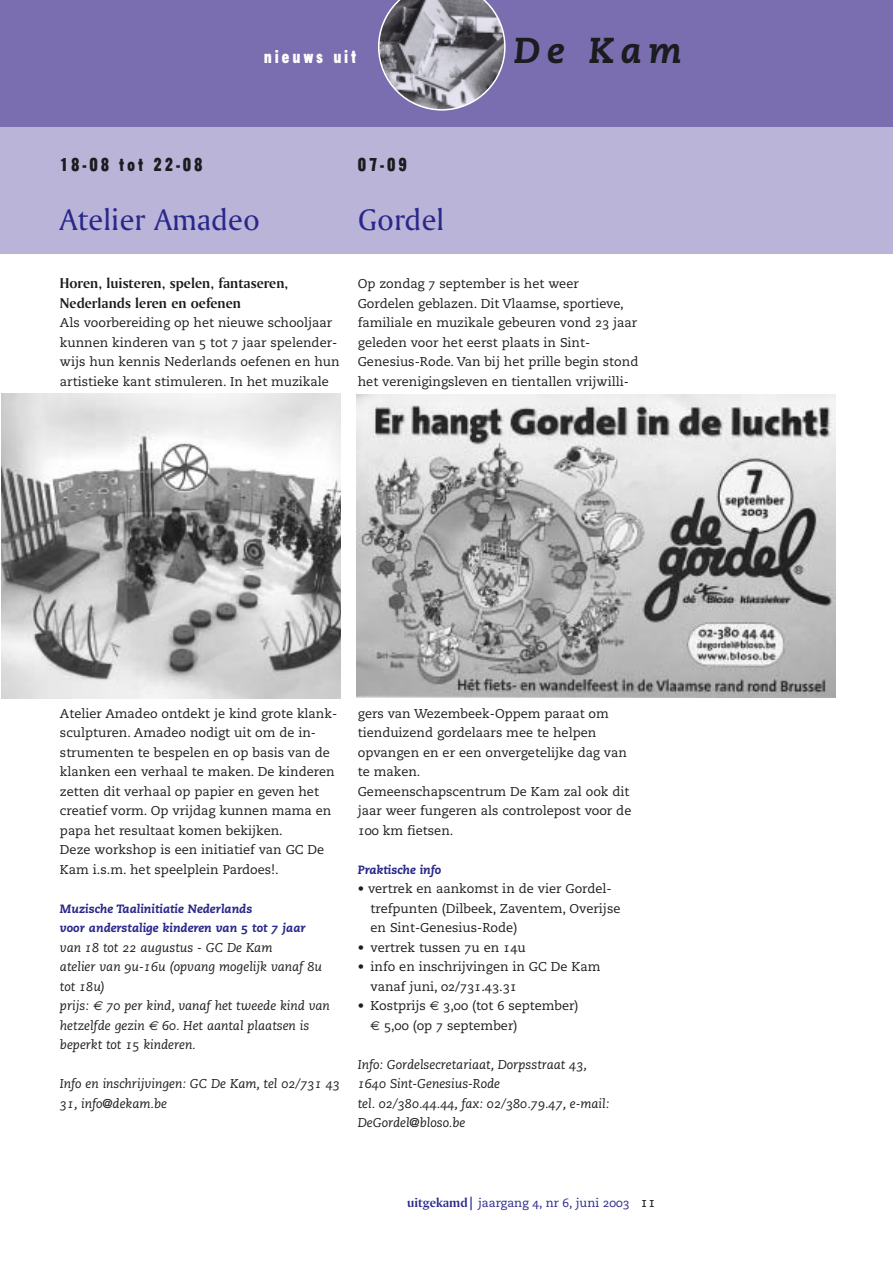
<style>
.page{position:relative;width:893px;height:1262px;background:#fff}
.page>*{position:absolute;margin:0;border:0;box-sizing:border-box;transform-origin:0 0}
.t1{font:36px "Caecilia Heavy Italic Os F";color:#1b1c20}
.t2{font:31.5px "Amerigo BT Roman A";color:#29288a}
.t3{font:18px "Cg Gothic No 4";letter-spacing:.145em;color:#1b1c20}
.t4{font:18px "Cg Gothic No 4";letter-spacing:.145em;color:#fff}
.t5{font:15px/19.5px "Amerigo BT Bold A";color:#1b1c20}
.t6{font:12.75px/19.5px "Caecilia Roman Os F";color:#1b1c20}
.t7{font:12.75px/19.5px "Caecilia Italic Os F";color:#1b1c20}
.t8{font:12px/19.5px "Caecilia Heavy Italic Os F";color:#29288a}
.t9{font:12px "Caecilia Roman Os F";color:#29288a}
.s1{font-family:"Euro Sans";font-style:italic}
.s2{font-family:"Euro Sans"}
.s3{font-family:"Amerigo BT Bold A";font-size:13.5px}
.s4{font-size:13.5px;color:#1b1c20}
</style>
<div class="page">
<div style="left:0;top:126px;width:892px;height:128px;background:#bbb4d9"></div>
<div style="left:0;top:0;width:892px;height:126px;background:#7b6eb0"></div>
<svg style="left:378px;top:0;width:127px;height:111px"></svg>
<img style="left:356px;top:394px;width:479px;height:304px">
<img style="left:1px;top:394px;width:340px;height:304px">
<h3 class="t4" style="left:264px;top:50px;width:94px">nieuws uit</h3>
<h3 class="t3" style="left:60px;top:159px;width:144px">18-08 tot 22-08</h3>
<h2 class="t2" style="left:60px;top:207px;width:202px">Atelier Amadeo</h2>
<h3 class="t3" style="left:358px;top:159px;width:51px">07-09</h3>
<h2 class="t2" style="left:358px;top:207px;width:88px">Gordel</h2>
<h1 class="t1" style="left:514px;top:35px;width:169px">De Kam</h1>
<p class="t5" style="left:60px;top:275px;width:230px">Horen, luisteren, spelen, fantaseren,<br>Nederlands leren en oefenen</p>
<p class="t6" style="left:60px;top:314px;width:281px">Als voorbereiding op het nieuwe schooljaar kunnen kinderen van 5 tot 7 jaar spelender&shy;wijs hun kennis Nederlands oefenen en hun artistieke kant stimuleren. In het muzikale</p>
<p class="t6" style="left:358px;top:275px;width:282px">Op zondag 7 september is het weer Gordelen geblazen. Dit Vlaamse, sportieve, familiale en muzikale gebeuren vond 23 jaar geleden voor het eerst plaats in Sint-Genesius-Rode. Van bij het prille begin stond het verenigingsleven en tientallen vrijwilli-</p>
<p class="t6" style="left:60px;top:704px;width:279px">Atelier Amadeo ontdekt je kind grote klank&shy;sculpturen. Amadeo nodigt uit om de in&shy;strumenten te bespelen en op basis van de klanken een verhaal te maken. De kinderen zetten dit verhaal op papier en geven het creatief vorm. Op vrijdag kunnen mama en papa het resultaat komen bekijken.<br>Deze workshop is een initiatief van GC De Kam i.s.m. het speelplein Pardoes!.</p>
<p class="t8" style="left:60px;top:899px;width:247px">Muzische Taalinitiatie Nederlands<br>voor anderstalige kinderen van 5 tot 7 jaar</p>
<p class="t7" style="left:60px;top:938px;width:271px">van 18 tot 22 augustus - GC De Kam<br>atelier van 9u-16u (opvang mogelijk vanaf 8u tot 18u)<br>prijs: <span class="s1">€</span> 70 per kind, vanaf het tweede kind van hetzelfde gezin <span class="s1">€</span> 60. Het aantal plaatsen is beperkt tot 15 kinderen.</p>
<p class="t7" style="left:60px;top:1075px;width:281px">Info en inschrijvingen: GC De Kam, tel 02/731 43<br>31, info@dekam.be</p>
<p class="t6" style="left:358px;top:704px;width:275px">gers van Wezembeek-Oppem paraat om tienduizend gordelaars mee te helpen opvangen en er een onvergetelijke dag van te maken.<br>Gemeenschapscentrum De Kam zal ook dit jaar weer fungeren als controlepost voor de<br>100 km fietsen.</p>
<p class="t8" style="left:358px;top:860px;width:85px">Praktische info</p>
<p class="t6" style="left:370px;top:880px;width:251px;text-indent:-13px">• vertrek en aankomst in de vier Gordel&shy;trefpunten (Dilbeek, Zaventem, Overijse en Sint-Genesius-Rode)</p>
<p class="t6" style="left:358px;top:938px;width:169px">• vertrek tussen 7u en 14u</p>
<p class="t6" style="left:370px;top:958px;width:231px;text-indent:-13px">• info en inschrijvingen in GC De Kam vanaf juni, 02/731.43.31</p>
<p class="t6" style="left:370px;top:997px;width:209px;text-indent:-13px">• Kostprijs <span class="s2">€</span> 3,00 (tot 6 september) <span class="s2">€</span> 5,00 (op 7 september)</p>
<p class="t7" style="left:358px;top:1055px;width:253px">Info: Gordelsecretariaat, Dorpsstraat 43, 1640 Sint-Genesius-Rode<br>tel. 02/380.44.44, fax: 02/380.79.47, e-mail:<br>DeGordel@bloso.be</p>
<p class="t9" style="left:407px;top:1197px;width:250px"><span class="s3">uitgekamd|</span> jaargang 4, nr 6, juni 2003 <span class="s4">11</span></p>
</div>
